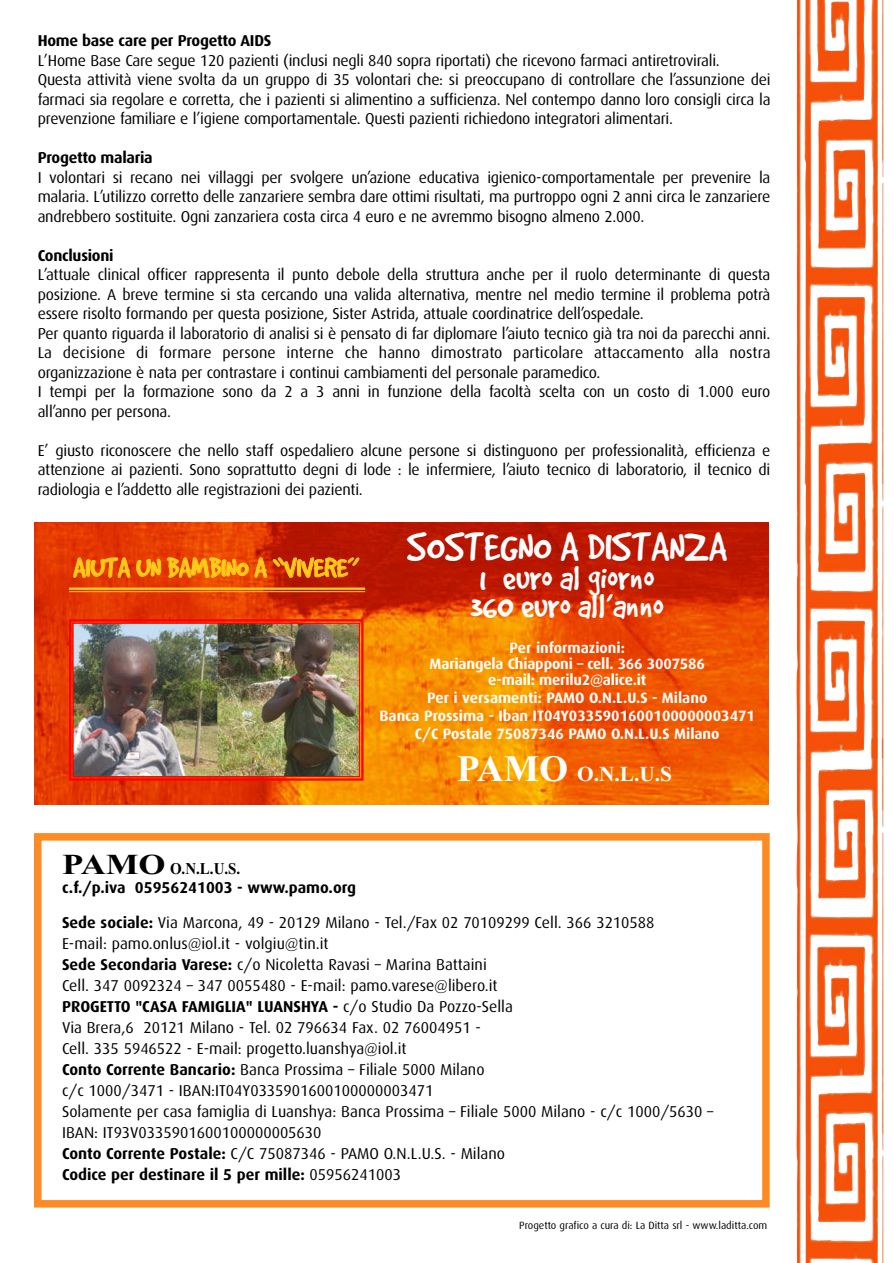
<style>
.page{position:relative;width:893px;height:1263px;background:#fff}
.page>*{position:absolute;margin:0;border:0;box-sizing:border-box;transform-origin:0 0}
.t1{font:45px "Good Dog Plain";color:#fff}
.t2{font:37.5px/28.5px "Good Dog Plain";color:#fff}
.t3{font:30.3px "Good Dog Plain";color:#ffcc1a}
.t4{font:700 21.3px "Times New Roman";color:#fff}
.t5{font:700 16.5px "Times New Roman";color:#000;scale:.91 1}
.t6{font:15.75px/19.5px "Dax";letter-spacing:-.015em;color:#000}
.t7{font:700 15.75px "Dax";letter-spacing:-.015em;color:#000}
.t8{font:700 15px/16px "Dax";color:#fff;text-align:center}
.t9{font:10.5px "Dax";color:#000}
.s1{font-size:37.35px}
.s2{font-size:28.95px}
.s3{font-weight:700}
</style>
<div class="page">
<img style="left:34px;top:522px;width:735px;height:283px">
<img style="left:75px;top:625px;width:283px;height:150px">
<div style="left:69px;top:619px;width:294px;height:162px;border:2px solid #f00"></div>
<div style="left:73px;top:623px;width:287px;height:154px;border:1px solid #f00"></div>
<hr style="left:69px;top:588px;width:296px;height:2px;background:#ffcc1a">
<hr style="left:69px;top:591px;width:296px;height:1px;background:#ffcc1a">
<div style="left:34px;top:833px;width:736px;height:375px;border:8px solid #fe8a25"></div>
<img style="left:796px;top:0;width:87px;height:1263px">
<p class="t7" style="left:38px;top:31px;width:235px">Home base care per Progetto AIDS</p>
<p class="t6" style="left:38px;top:51px;width:734px">L’Home Base Care segue 120 pazienti (inclusi negli 840 sopra riportati) che ricevono farmaci antiretrovirali.<br>Questa attività viene svolta da un gruppo di 35 volontari che: si preoccupano di controllare che l’assunzione dei farmaci sia regolare e corretta, che i pazienti si alimentino a sufficienza. Nel contempo danno loro consigli circa la prevenzione familiare e l’igiene comportamentale. Questi pazienti richiedono integratori alimentari.</p>
<p class="t7" style="left:38px;top:148px;width:117px">Progetto malaria</p>
<p class="t6" style="left:38px;top:168px;width:734px;text-align:justify">I volontari si recano nei villaggi per svolgere un’azione educativa igienico-comportamentale per prevenire la malaria. L’utilizzo corretto delle zanzariere sembra dare ottimi risultati, ma purtroppo ogni 2 anni circa le zanzariere andrebbero sostituite. Ogni zanzariera costa circa 4 euro e ne avremmo bisogno almeno 2.000.</p>
<p class="t7" style="left:38px;top:246px;width:77px">Conclusioni</p>
<p class="t6" style="left:38px;top:265px;width:734px">L’attuale clinical officer rappresenta il punto debole della struttura anche per il ruolo determinante di questa posizione. A breve termine si sta cercando una valida alternativa, mentre nel medio termine il problema potrà essere risolto formando per questa posizione, Sister Astrida, attuale coordinatrice dell’ospedale.<br>Per quanto riguarda il laboratorio di analisi si è pensato di far diplomare l’aiuto tecnico già tra noi da parecchi anni.<br>La decisione di formare persone interne che hanno dimostrato particolare attaccamento alla nostra organizzazione è nata per contrastare i continui cambiamenti del personale paramedico.<br>I tempi per la formazione sono da 2 a 3 anni in funzione della facoltà scelta con un costo di 1.000 euro all’anno per persona.</p>
<p class="t6" style="left:38px;top:441px;width:734px;text-align:justify">E’ giusto riconoscere che nello staff ospedaliero alcune persone si distinguono per professionalità, efficienza e attenzione ai pazienti. Sono soprattutto degni di lode : le infermiere, l’aiuto tecnico di laboratorio, il tecnico di radiologia e l’addetto alle registrazioni dei pazienti.</p>
<h1 class="t1" style="left:407px;top:519px;width:322px">SOSTEGNO A DISTANZA</h1>
<h2 class="t2" style="left:470px;top:562px;width:195px">1 euro al giorno<br>360 euro all’anno</h2>
<p class="t8" style="left:429px;top:640px;width:277px">Per informazioni:<br>Mariangela Chiapponi – cell. 366 3007586 e-mail: merilu2@alice.it</p>
<p class="t8" style="left:379px;top:689px;width:377px;line-height:17.9px">Per i versamenti: PAMO O.N.L.U.S - Milano<br>Banca Prossima - Iban IT04Y0335901600100000003471<br>C/C Postale 75087346 PAMO O.N.L.U.S Milano</p>
<h3 class="t3" style="left:73px;top:549px;width:287px">AIUTA UN BAMBINO A “VIVERE”</h3>
<h3 class="t4" style="left:457px;top:767px;width:217px"><span class="s1">PAMO</span> O.N.L.U.S</h3>
<p class="t5" style="left:62px;top:863px;width:197px"><span class="s2">PAMO</span> O.N.L.U.S.</p>
<p class="t6" style="left:62px;top:871px;width:594px;line-height:34.5px"><span class="s3">c.f./p.iva 05956241003 - www.pamo.org<br>Sede sociale:</span> Via Marcona, 49 - 20129 Milano - Tel./Fax 02 70109299 Cell. 366 3210588</p>
<p class="t6" style="left:62px;top:933px;width:653px;line-height:21px">E-mail: pamo.onlus@iol.it - volgiu@tin.it<br><span class="s3">Sede Secondaria Varese:</span> c/o Nicoletta Ravasi – Marina Battaini<br>Cell. 347 0092324 – 347 0055480 - E-mail: pamo.varese@libero.it<br><span class="s3">PROGETTO "CASA FAMIGLIA" LUANSHYA -</span> c/o Studio Da Pozzo-Sella<br>Via Brera,6 20121 Milano - Tel. 02 796634 Fax. 02 76004951 -<br>Cell. 335 5946522 - E-mail: progetto.luanshya@iol.it<br><span class="s3">Conto Corrente Bancario:</span> Banca Prossima – Filiale 5000 Milano<br>c/c 1000/3471 - IBAN:IT04Y0335901600100000003471<br>Solamente per casa famiglia di Luanshya: Banca Prossima – Filiale 5000 Milano - c/c 1000/5630 – IBAN: IT93V0335901600100000005630<br><span class="s3">Conto Corrente Postale:</span> C/C 75087346 - PAMO O.N.L.U.S. - Milano<br><span class="s3">Codice per destinare il 5 per mille:</span> 05956241003</p>
<p class="t9" style="left:519px;top:1219px;width:250px">Progetto grafico a cura di: La Ditta srl - www.laditta.com</p>
</div>
